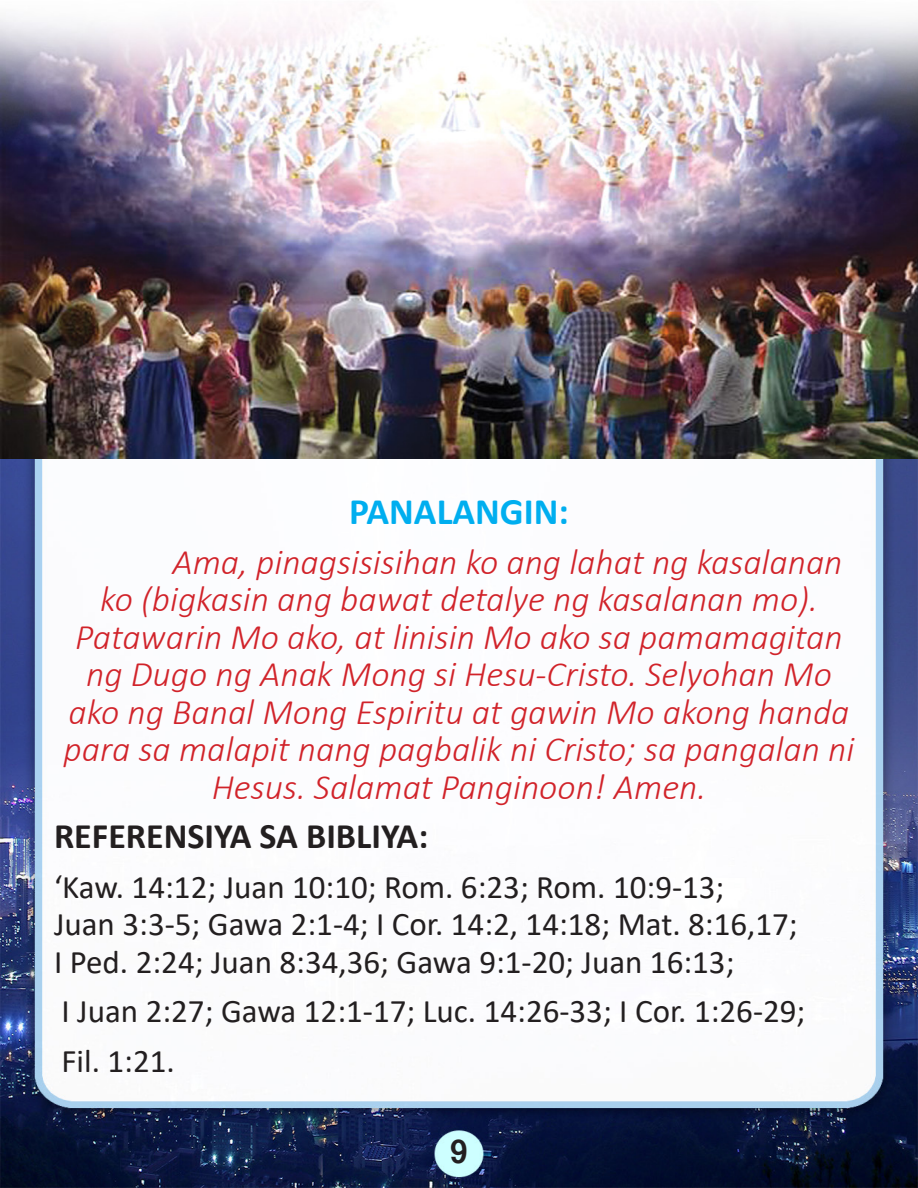
<style>
.page{position:relative;width:918px;height:1188px;background:#fff}
.page>*{position:absolute;margin:0;border:0;box-sizing:border-box;transform-origin:0 0}
.t1{font:700 37.5px "Calibri";color:#00aeef}
.t2{font:italic 300 36px "Calibri";color:#d1232a}
.t3{font:700 36px "Calibri";color:#231f20}
.t4{font:700 36px "Vrinda";color:#231f20}
.t5{font:33px/37.5px "Calibri";color:#231f20}
</style>
<div class="page">
<img style="left:0;top:459px;width:918px;height:729px">
<img style="left:0;top:5px;width:918px;height:454px">
<p class="t1" style="left:349px;top:486px;width:221px">PANALANGIN:</p>
<p class="t2" style="left:172px;top:540px;width:672px">Ama, pinagsisisihan ko ang lahat ng kasalanan</p>
<p class="t2" style="left:100px;top:577px;width:719px">ko (bigkasin ang bawat detalye ng kasalanan mo).</p>
<p class="t2" style="left:75px;top:615px;width:769px">Patawarin Mo ako, at linisin Mo ako sa pamamagitan</p>
<p class="t2" style="left:86px;top:652px;width:747px">ng Dugo ng Anak Mong si Hesu-Cristo. Selyohan Mo</p>
<p class="t2" style="left:69px;top:690px;width:783px">ako ng Banal Mong Espiritu at gawin Mo akong handa</p>
<p class="t2" style="left:64px;top:727px;width:792px">para sa malapit nang pagbalik ni Cristo; sa pangalan ni</p>
<p class="t2" style="left:212px;top:765px;width:496px">Hesus. Salamat Panginoon! Amen.</p>
<p class="t3" style="left:54px;top:811px;width:376px">REFERENSIYA SA BIBLIYA:</p>
<p class="t5" style="left:54px;top:867px;width:745px">‘Kaw. 14:12; Juan 10:10; Rom. 6:23; Rom. 10:9-13;<br>Juan 3:3-5; Gawa 2:1-4; I Cor. 14:2, 14:18; Mat. 8:16,17;<br>I Ped. 2:24; Juan 8:34,36; Gawa 9:1-20; Juan 16:13;</p>
<p class="t5" style="left:61px;top:992px;width:745px">I Juan 2:27; Gawa 12:1-17; Luc. 14:26-33; I Cor. 1:26-29;</p>
<p class="t5" style="left:61px;top:1041px;width:115px">Fil. 1:21.</p>
<p class="t4" style="left:450px;top:1128px;width:20px">9</p>
</div>
